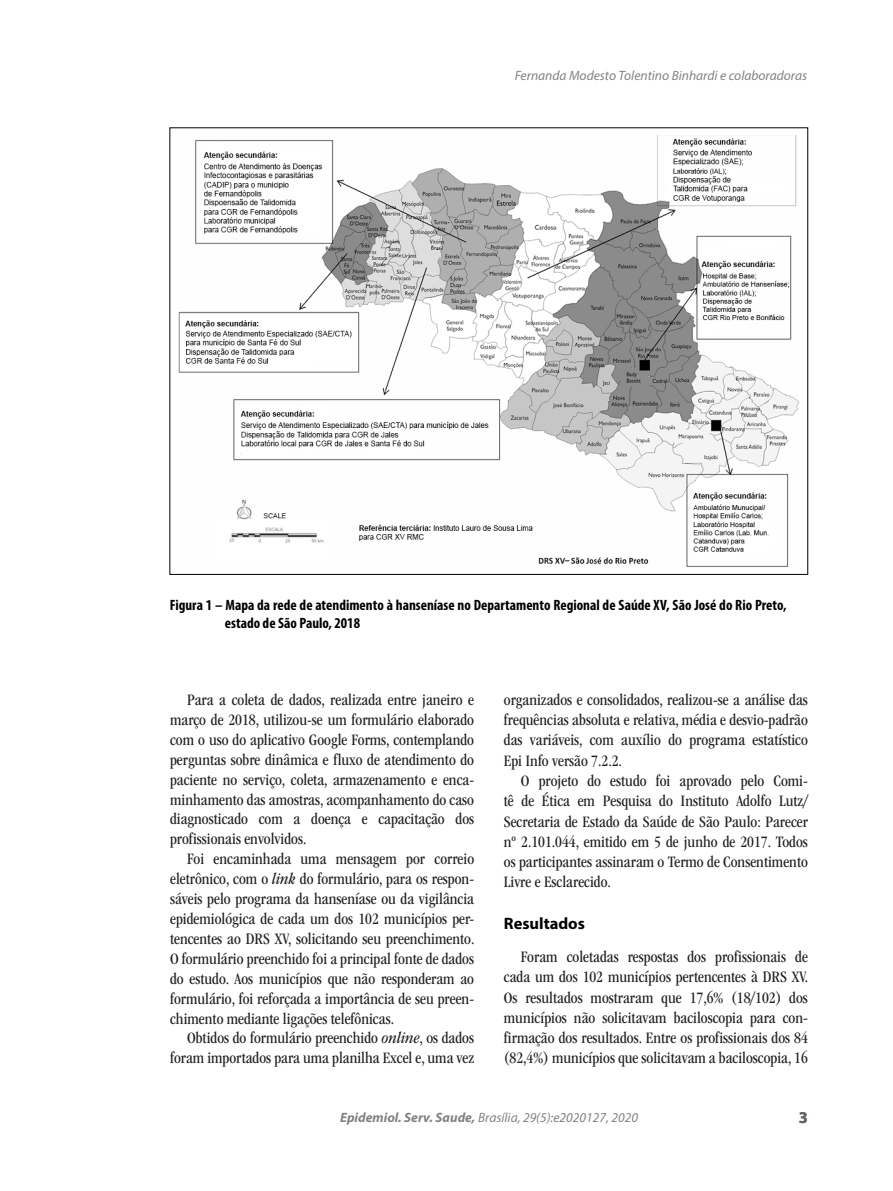
<style>
.page{position:relative;width:893px;height:1191px;background:#fff}
.page>*{position:absolute;margin:0;border:0;box-sizing:border-box;transform-origin:0 0}
.texto_nor{font:condensed 16.5px/20px "ITC Garamond Std";color:#231f20;text-align:justify}
.subtitulo{font:700 16.5px "Myriad Pro";color:#000}
.t1{font:700 16.5px "Myriad Pro";color:#6b6360}
.titulo_tab_fig{font:700 condensed 15px/18px "Myriad Pro";color:#000}
.t2{font:italic 13.5px "Myriad Pro";color:#808285}
.s1{font-style:italic}
.s2{font-weight:700}
</style>
<div class="page">
<img style="left:178px;top:135px;width:621px;height:432px">
<p class="t2" style="left:515px;top:67px;width:294px">Fernanda Modesto Tolentino Binhardi e colaboradoras</p>
<p class="titulo_tab_fig" style="left:225px;top:595px;width:563px;text-indent:-55px">Figura 1 – Mapa da rede de atendimento à hanseníase no Departamento Regional de Saúde XV, São José do Rio Preto, estado de São Paulo, 2018</p>
<p class="texto_nor" style="left:170px;top:690px;width:306px;text-indent:17px">Para a coleta de dados, realizada entre janeiro e março de 2018, utilizou-se um formulário elaborado com o uso do aplicativo Google Forms, contemplando perguntas sobre dinâmica e fluxo de atendimento do paciente no serviço, coleta, armazenamento e enca&shy;minhamento das amostras, acompanhamento do caso diagnosticado com a doença e capacitação dos profissionais envolvidos.</p>
<p class="texto_nor" style="left:170px;top:849px;width:306px;text-indent:17px">Foi encaminhada uma mensagem por correio eletrônico, com o <span class="s1">link</span> do formulário, para os respon&shy;sáveis pelo programa da hanseníase ou da vigilância epidemiológica de cada um dos 102 municípios per&shy;tencentes ao DRS XV, solicitando seu preenchimento.<br>O formulário preenchido foi a principal fonte de dados do estudo. Aos municípios que não responderam ao formulário, foi reforçada a importância de seu preen&shy;chimento mediante ligações telefônicas.</p>
<p class="texto_nor" style="left:170px;top:1028px;width:306px;text-align:right">Obtidos do formulário preenchido <span class="s1">online</span>, os dados foram importados para uma planilha Excel e, uma vez</p>
<p class="texto_nor" style="left:504px;top:689px;width:306px">organizados e consolidados, realizou-se a análise das frequências absoluta e relativa, média e desvio-padrão das variáveis, com auxílio do programa estatístico Epi Info versão 7.2.2.</p>
<p class="texto_nor" style="left:504px;top:770px;width:306px;text-indent:17px">O projeto do estudo foi aprovado pelo Comi&shy;tê de Ética em Pesquisa do Instituto Adolfo Lutz/ Secretaria de Estado da Saúde de São Paulo: Parecer nº 2.101.044, emitido em 5 de junho de 2017. Todos os participantes assinaram o Termo de Consentimento Livre e Esclarecido.</p>
<p class="subtitulo" style="left:504px;top:912px;width:83px">Resultados</p>
<p class="texto_nor" style="left:504px;top:946px;width:306px;text-indent:17px">Foram coletadas respostas dos profissionais de cada um dos 102 municípios pertencentes à DRS XV.<br>Os resultados mostraram que 17,6% (18/102) dos municípios não solicitavam baciloscopia para con&shy;firmação dos resultados. Entre os profissionais dos 84 (82,4%) municípios que solicitavam a baciloscopia, 16</p>
<p class="t2" style="left:340px;top:1108px;width:299px"><span class="s2">Epidemiol. Serv. Saude,</span> Brasília, 29(5):e2020127, 2020</p>
<p class="t1" style="left:799px;top:1106px;width:11px">3</p>
</div>
